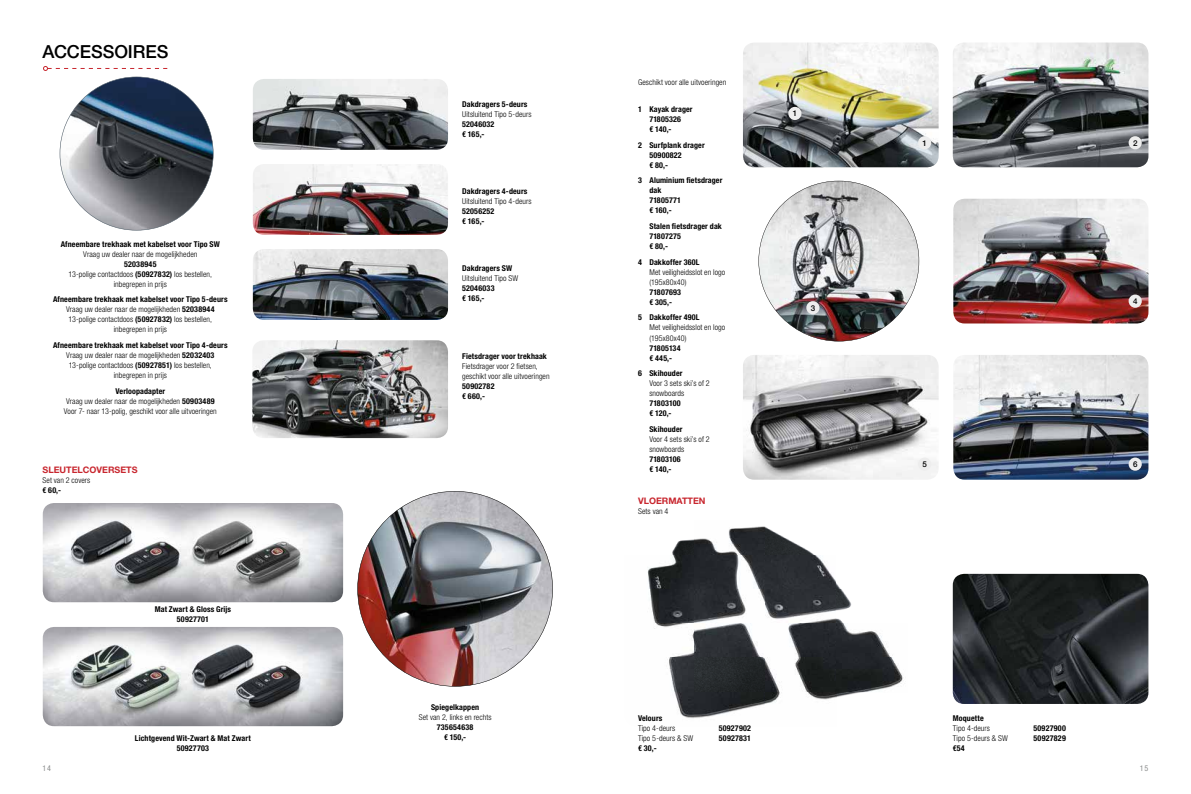
<style>
.page{position:relative;width:1191px;height:794px;background:#fff}
.page>*{position:absolute;margin:0;border:0;box-sizing:border-box;transform-origin:0 0}
.t1{font:500 18px "Helvetica Neue LT Std";letter-spacing:-.005em;color:#000}
.t2{font:700 9px "Helvetica Neue LT Std";color:#c8262e}
.t3{font:300 condensed 8px/10px "Helvetica Neue LT Std";letter-spacing:.01em;color:#000}
.t4{font:700 condensed 8px/10px "Helvetica Neue LT Std";letter-spacing:.015em;color:#000}
.t5{font:500 8px "Helvetica Neue LT Std";color:#000}
.t6{font:condensed 8px "Helvetica Neue LT Std";color:#8b8d8d}
.s1{font-weight:700}
</style>
<div class="page">
<svg style="left:60px;top:77px;width:153px;height:153px"></svg>
<img style="left:253px;top:79px;width:195px;height:71px">
<img style="left:253px;top:164px;width:195px;height:71px">
<img style="left:253px;top:249px;width:195px;height:71px">
<img style="left:252px;top:340px;width:196px;height:98px">
<img style="left:357px;top:491px;width:196px;height:195px">
<img style="left:43px;top:503px;width:300px;height:99px">
<img style="left:43px;top:627px;width:300px;height:99px">
<img style="left:743px;top:43px;width:195px;height:124px">
<svg style="left:758px;top:181px;width:161px;height:160px"></svg>
<img style="left:743px;top:355px;width:195px;height:125px">
<img style="left:952px;top:43px;width:196px;height:124px">
<img style="left:953px;top:199px;width:195px;height:124px">
<img style="left:953px;top:355px;width:195px;height:125px">
<img style="left:647px;top:526px;width:256px;height:193px">
<img style="left:952px;top:574px;width:196px;height:130px">
<svg style="left:43px;top:66px;width:124px;height:5px"></svg>
<div style="left:788px;top:107px;width:13px;height:13px;background:#ededed;border-radius:50%"></div>
<div style="left:918px;top:136px;width:13px;height:13px;background:#ededed;border-radius:50%"></div>
<div style="left:1128px;top:136px;width:13px;height:13px;background:#ededed;border-radius:50%"></div>
<div style="left:806px;top:301px;width:13px;height:13px;background:#ededed;border-radius:50%"></div>
<div style="left:1128px;top:294px;width:13px;height:14px;background:#ededed;border-radius:50%"></div>
<div style="left:918px;top:457px;width:13px;height:14px;background:#ededed;border-radius:50%"></div>
<div style="left:1128px;top:457px;width:13px;height:14px;background:#ededed;border-radius:50%"></div>
<h1 class="t1" style="left:43px;top:41px;width:127px">ACCESSOIRES</h1>
<p class="t4" style="left:61px;top:239px;width:161px">Afneembare trekhaak met kabelset voor Tipo SW</p>
<p class="t3" style="left:83px;top:249px;width:116px">Vraag uw dealer naar de mogelijkheden</p>
<p class="t3" style="left:69px;top:259px;width:145px;text-align:center"><span class="s1">52038945<br></span>13-polige contactdoos <span class="s1">(50927832)</span> los bestellen, inbegrepen in prijs</p>
<p class="t3" style="left:53px;top:294px;width:176px;text-align:center"><span class="s1">Afneembare trekhaak met kabelset voor Tipo 5-deurs </span>Vraag uw dealer naar de mogelijkheden <span class="s1">52038944<br></span>13-polige contactdoos <span class="s1">(50927832)</span> los bestellen, inbegrepen in prijs</p>
<p class="t3" style="left:53px;top:340px;width:176px;text-align:center"><span class="s1">Afneembare trekhaak met kabelset voor Tipo 4-deurs </span>Vraag uw dealer naar de mogelijkheden <span class="s1">52032403<br></span>13-polige contactdoos <span class="s1">(50927851)</span> los bestellen, inbegrepen in prijs</p>
<p class="t3" style="left:64px;top:386px;width:154px;text-align:center"><span class="s1">Verloopadapter<br></span>Vraag uw dealer naar de mogelijkheden <span class="s1">50903489<br></span>Voor 7- naar 13-polig, geschikt voor alle uitvoeringen</p>
<p class="t2" style="left:43px;top:465px;width:97px">SLEUTELCOVERSETS</p>
<p class="t3" style="left:43px;top:475px;width:49px">Set van 2 covers</p>
<p class="t4" style="left:43px;top:485px;width:20px">€ 60,-</p>
<p class="t4" style="left:155px;top:604px;width:78px;text-align:center">Mat Zwart &amp; Gloss Grijs<br>50927701</p>
<p class="t4" style="left:135px;top:733px;width:117px;text-align:center">Lichtgevend Wit-Zwart &amp; Mat Zwart<br>50927703</p>
<p class="t4" style="left:462px;top:99px;width:67px">Dakdragers 5-deurs</p>
<p class="t3" style="left:462px;top:109px;width:71px">Uitsluitend Tipo 5-deurs</p>
<p class="t4" style="left:462px;top:119px;width:34px">52046032 € 165,-</p>
<p class="t4" style="left:462px;top:186px;width:67px">Dakdragers 4-deurs</p>
<p class="t3" style="left:462px;top:196px;width:71px">Uitsluitend Tipo 4-deurs</p>
<p class="t4" style="left:462px;top:206px;width:34px">52056252 € 165,-</p>
<p class="t4" style="left:462px;top:263px;width:52px">Dakdragers SW</p>
<p class="t3" style="left:462px;top:273px;width:58px">Uitsluitend Tipo SW</p>
<p class="t4" style="left:462px;top:283px;width:34px">52046033 € 165,-</p>
<p class="t4" style="left:462px;top:351px;width:86px">Fietsdrager voor trekhaak</p>
<p class="t3" style="left:462px;top:361px;width:89px">Fietsdrager voor 2 fietsen, geschikt voor alle uitvoeringen</p>
<p class="t4" style="left:462px;top:381px;width:34px">50902782 € 660,-</p>
<p class="t4" style="left:431px;top:701px;width:50px">Spiegelkappen</p>
<p class="t3" style="left:419px;top:712px;width:74px">Set van 2, links en rechts</p>
<p class="t4" style="left:437px;top:721px;width:38px;text-align:center">735654638 € 150,-</p>
<p class="t3" style="left:638px;top:77px;width:90px">Geschikt voor alle uitvoeringen</p>
<p class="t4" style="left:649px;top:104px;width:45px;text-indent:-11px">1 Kayak drager<br>71805326<br>€ 140,-</p>
<p class="t4" style="left:649px;top:140px;width:57px;text-indent:-11px">2 Surfplank drager<br>50900822<br>€ 80,-</p>
<p class="t4" style="left:649px;top:175px;width:75px;text-indent:-11px">3 Aluminium fietsdrager dak<br>71805771<br>€ 160,-</p>
<p class="t4" style="left:649px;top:221px;width:74px">Stalen fietsdrager dak<br>71807275<br>€ 80,-</p>
<p class="t4" style="left:638px;top:257px;width:63px">4 Dakkoffer 360L</p>
<p class="t3" style="left:649px;top:267px;width:77px">Met veiligheidsslot en logo (195x80x40)</p>
<p class="t4" style="left:649px;top:287px;width:33px">71807693 € 305,-</p>
<p class="t4" style="left:638px;top:312px;width:63px">5 Dakkoffer 490L</p>
<p class="t3" style="left:649px;top:322px;width:77px">Met veiligheidsslot en logo (195x80x40)</p>
<p class="t4" style="left:649px;top:342px;width:33px">71805134 € 445,-</p>
<p class="t4" style="left:638px;top:368px;width:46px">6 Skihouder</p>
<p class="t3" style="left:649px;top:378px;width:62px">Voor 3 sets ski’s of 2 snowboards</p>
<p class="t4" style="left:649px;top:398px;width:33px">71803100 € 120,-</p>
<p class="t4" style="left:649px;top:424px;width:35px">Skihouder</p>
<p class="t3" style="left:649px;top:434px;width:62px">Voor 4 sets ski’s of 2 snowboards</p>
<p class="t4" style="left:649px;top:454px;width:33px">71803106 € 140,-</p>
<p class="t2" style="left:638px;top:495px;width:69px">VLOERMATTEN</p>
<p class="t3" style="left:638px;top:506px;width:32px">Sets van 4</p>
<p class="t5" style="left:793px;top:109px;width:6px">1</p>
<p class="t5" style="left:811px;top:303px;width:6px">3</p>
<p class="t4" style="left:638px;top:713px;width:26px">Velours</p>
<p class="t3" style="left:638px;top:723px;width:39px">Tipo 4-deurs</p>
<p class="t4" style="left:718px;top:723px;width:34px">50927902</p>
<p class="t3" style="left:638px;top:733px;width:57px">Tipo 5-deurs &amp; SW</p>
<p class="t4" style="left:719px;top:733px;width:34px">50927831</p>
<p class="t4" style="left:638px;top:743px;width:20px">€ 30,-</p>
<p class="t5" style="left:922px;top:138px;width:6px">1</p>
<p class="t5" style="left:1133px;top:138px;width:6px">2</p>
<p class="t5" style="left:1133px;top:296px;width:6px">4</p>
<p class="t5" style="left:922px;top:459px;width:6px">5</p>
<p class="t5" style="left:1133px;top:459px;width:6px">6</p>
<p class="t4" style="left:952px;top:713px;width:32px">Moquette</p>
<p class="t3" style="left:952px;top:723px;width:39px">Tipo 4-deurs</p>
<p class="t4" style="left:1033px;top:723px;width:34px">50927900</p>
<p class="t3" style="left:952px;top:733px;width:57px">Tipo 5-deurs &amp; SW</p>
<p class="t4" style="left:1033px;top:733px;width:34px">50927829</p>
<p class="t4" style="left:952px;top:743px;width:13px">€54</p>
<p class="t6" style="left:43px;top:763px;width:10px">14</p>
<p class="t6" style="left:1140px;top:763px;width:10px">15</p>
</div>
